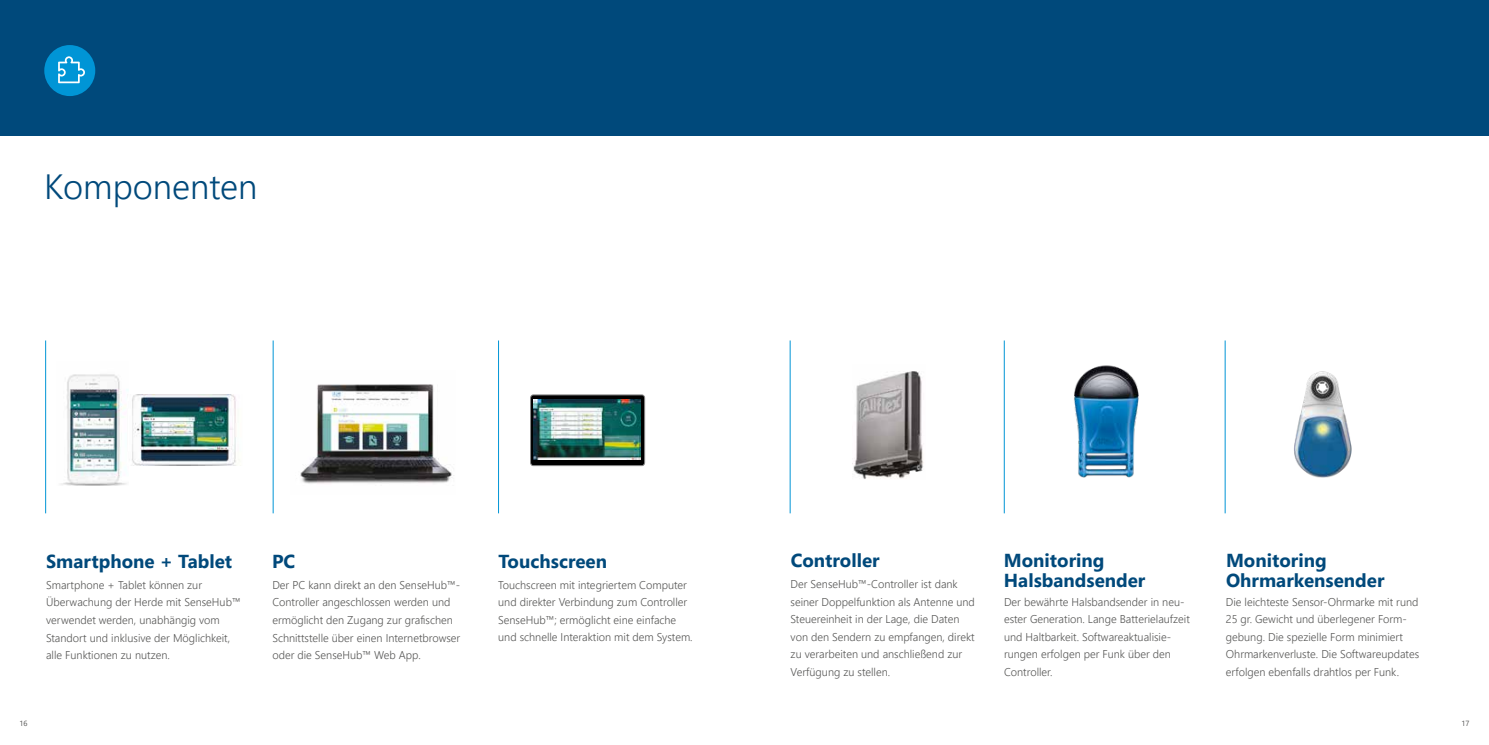
<style>
.page{position:relative;width:1489px;height:745px;background:#fff}
.page>*{position:absolute;margin:0;border:0;box-sizing:border-box;transform-origin:0 0}
.t1{font:300 35px "Segoe UI";color:#00497b}
.t2{font:700 18.75px/20px "Segoe UI";color:#00497b}
.t3{font:300 11.25px/17.5px "Segoe UI";color:#575756}
.t4{font:7.5px "Segoe UI";color:#575756}
</style>
<div class="page">
<div style="left:0;top:0;width:1488px;height:135px;background:#00497b"></div>
<img style="left:300px;top:384px;width:154px;height:100px">
<img style="left:852px;top:371px;width:72px;height:108px">
<hr style="left:45px;top:340px;width:1px;height:173px;background:#0095d6">
<hr style="left:273px;top:340px;width:1px;height:173px;background:#0095d6">
<hr style="left:498px;top:340px;width:1px;height:173px;background:#0095d6">
<hr style="left:1003px;top:340px;width:1px;height:173px;background:#0095d6">
<hr style="left:789px;top:340px;width:1px;height:173px;background:#0095d6">
<hr style="left:1224px;top:340px;width:1px;height:173px;background:#0095d6">
<img style="left:61px;top:374px;width:67px;height:111px">
<img style="left:132px;top:394px;width:104px;height:71px">
<svg style="left:530px;top:394px;width:114px;height:71px"></svg>
<div style="left:530px;top:394px;width:115px;height:71px;border:1px solid #878787;border-radius:3px"></div>
<img style="left:534px;top:399px;width:106px;height:59px">
<div style="left:44px;top:45px;width:51px;height:51px;background:#0095d6;border-radius:50%"></div>
<svg style="left:58px;top:56px;width:27px;height:27px"></svg>
<img style="left:1074px;top:365px;width:65px;height:113px">
<img style="left:1294px;top:371px;width:58px;height:107px">
<h1 class="t1" style="left:44px;top:154px;width:215px">Komponenten</h1>
<h2 class="t2" style="left:46px;top:549px;width:187px">Smartphone + Tablet</h2>
<p class="t3" style="left:46px;top:574px;width:196px">Smartphone + Tablet können zur Überwachung der Herde mit SenseHub™ verwendet werden, unabhängig vom Standort und inklusive der Möglichkeit, alle Funktionen zu nutzen.</p>
<h2 class="t2" style="left:272px;top:550px;width:25px">PC</h2>
<p class="t3" style="left:272px;top:574px;width:189px">Der PC kann direkt an den SenseHub™- Controller angeschlossen werden und ermöglicht den Zugang zur grafischen Schnittstelle über einen Internetbrowser oder die SenseHub™ Web App.</p>
<h2 class="t2" style="left:498px;top:549px;width:110px">Touchscreen</h2>
<p class="t3" style="left:498px;top:574px;width:196px">Touchscreen mit integriertem Computer und direkter Verbindung zum Controller SenseHub™; ermöglicht eine einfache und schnelle Interaktion mit dem System.</p>
<h2 class="t2" style="left:790px;top:549px;width:90px">Controller</h2>
<p class="t3" style="left:790px;top:573px;width:186px">Der SenseHub™-Controller ist dank seiner Doppelfunktion als Antenne und Steuereinheit in der Lage, die Daten von den Sendern zu empfangen, direkt zu verarbeiten und anschließend zur Verfügung zu stellen.</p>
<h2 class="t2" style="left:1003px;top:549px;width:143px">Monitoring<br>Halsbandsender</h2>
<p class="t3" style="left:1003px;top:591px;width:187px">Der bewährte Halsbandsender in neu&shy;ester Generation. Lange Batterielaufzeit und Haltbarkeit. Softwareaktualisie&shy;rungen erfolgen per Funk über den Controller.</p>
<h2 class="t2" style="left:1225px;top:549px;width:160px">Monitoring<br>Ohrmarkensender</h2>
<p class="t3" style="left:1225px;top:591px;width:195px">Die leichteste Sensor-Ohrmarke mit rund 25 gr. Gewicht und überlegener Form&shy;gebung. Die spezielle Form minimiert Ohrmarkenverluste. Die Softwareupdates erfolgen ebenfalls drahtlos per Funk.</p>
<p class="t4" style="left:19px;top:715px;width:10px">16</p>
<p class="t4" style="left:1461px;top:715px;width:10px">17</p>
</div>
